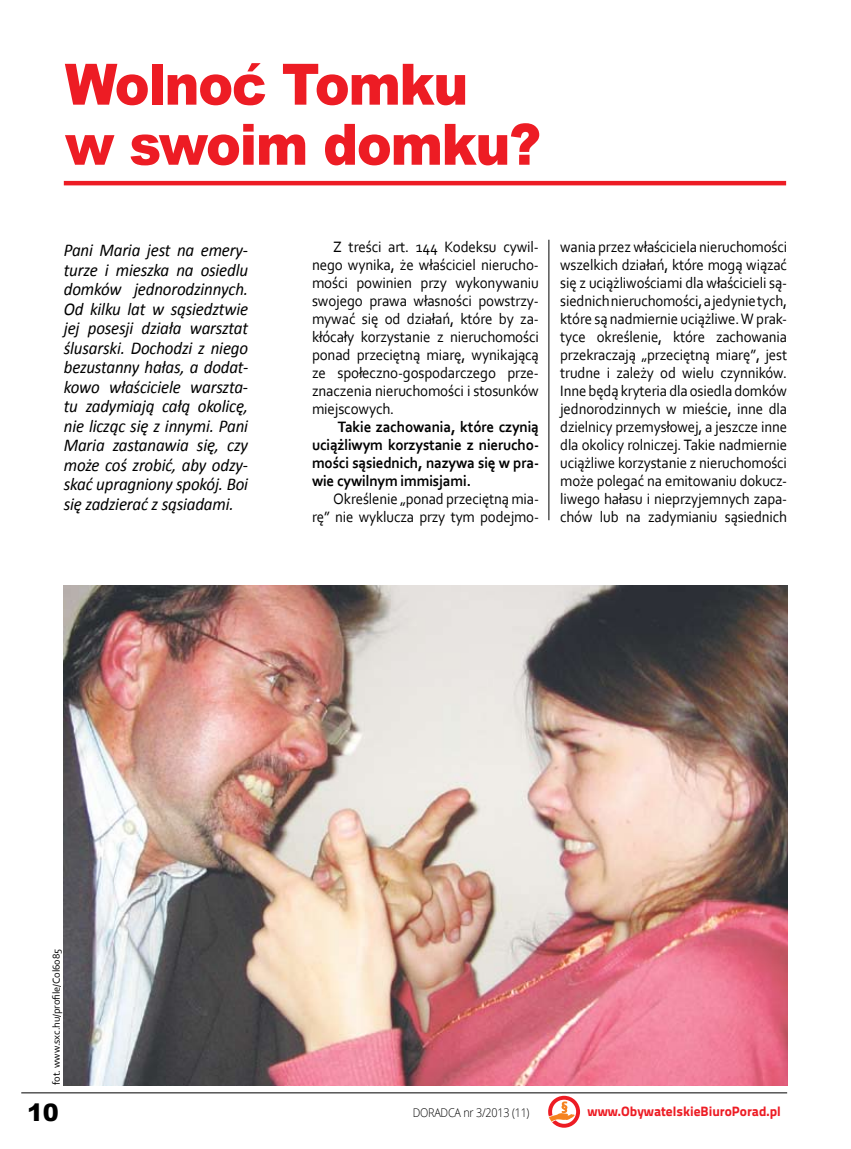
<style>
.page{position:relative;width:851px;height:1149px;background:#fff}
.page>*{position:absolute;margin:0;border:0;box-sizing:border-box;transform-origin:0 0}
.t1{font:900 57px/60px "Arial";letter-spacing:-.025em;color:#ed1c24;scale:.92 1}
.t2{font:900 24px "Arial";color:#000}
.t3{font:italic 18px/19.5px "Calibri";letter-spacing:-.01em;color:#000;text-align:justify;scale:.94 1}
.t4{font:15.75px/18px "Corbel";letter-spacing:-.01em;color:#000;text-align:right;scale:.94 1}
.t5{font:15.75px/18px "Corbel";letter-spacing:-.01em;color:#000;text-align:justify;scale:.95 1}
.t6{font:700 15.75px/18px "Corbel";letter-spacing:-.01em;color:#000;text-align:justify;scale:.95 1}
.t7{font:800 13.5px "Titillium Text 22 L";color:#ed1c24}
.t8{font:300 12px "Open Sans";letter-spacing:-.02em;color:#000;scale:.9 1}
.t9{font:10.5px "Corbel";letter-spacing:-.01em;color:#000}
</style>
<div class="page">
<hr style="left:21px;top:1092px;width:766px;height:1px;background:#000">
<svg style="left:548px;top:1095px;width:32px;height:32px"></svg>
<hr style="left:64px;top:181px;width:722px;height:4px;background:#ed1c24">
<img style="left:64px;top:585px;width:723px;height:499px">
<hr style="left:548px;top:240px;width:1px;height:280px;background:#000">
<h1 class="t1" style="left:65px;top:52px;width:519px">Wolnoć Tomku<br>w swoim domku?</h1>
<p class="t3" style="left:64px;top:239px;width:198px">Pani Maria jest na emery&shy;turze i mieszka na osiedlu domków jednorodzinnych.<br>Od kilku lat w sąsiedztwie jej posesji działa warsztat ślusarski. Dochodzi z niego bezustanny hałas, a dodat&shy;kowo właściciele warszta&shy;tu zadymiają całą okolicę, nie licząc się z innymi. Pani Maria zastanawia się, czy może coś zrobić, aby odzy&shy;skać upragniony spokój. Boi się zadzierać z sąsiadami.</p>
<p class="t5" style="left:312px;top:237px;width:240px;text-indent:21px">Z treści art. 144 Kodeksu cywil&shy;nego wynika, że właściciel nierucho&shy;mości powinien przy wykonywaniu swojego prawa własności powstrzy&shy;mywać się od działań, które by za&shy;kłócały korzystanie z nieruchomości ponad przeciętną miarę, wynikającą ze społeczno-gospodarczego prze&shy;znaczenia nieruchomości i stosunków miejscowych.</p>
<p class="t6" style="left:312px;top:417px;width:240px;text-indent:26px">Takie zachowania, które czynią uciążliwym korzystanie z nierucho&shy;mości sąsiednich, nazywa się w pra&shy;wie cywilnym immisjami.</p>
<p class="t4" style="left:312px;top:489px;width:243px">Określenie „ponad przeciętną mia&shy;rę” nie wyklucza przy tym podejmo-</p>
<p class="t4" style="left:560px;top:237px;width:243px;text-align:justify">wania przez właściciela nieruchomości wszelkich działań, które mogą wiązać się z uciążliwościami dla właścicieli są&shy;siednich nieruchomości, a jedynie tych, które są nadmiernie uciążliwe. W prak&shy;tyce określenie, które zachowania przekraczają „przeciętną miarę”, jest trudne i zależy od wielu czynników.<br>Inne będą kryteria dla osiedla domków jednorodzinnych w mieście, inne dla dzielnicy przemysłowej, a jeszcze inne dla okolicy rolniczej. Takie nadmiernie uciążliwe korzystanie z nieruchomości może polegać na emitowaniu dokucz&shy;liwego hałasu i nieprzyjemnych zapa&shy;chów lub na zadymianiu sąsiednich</p>
<p class="t9" style="left:50px;top:1084px;width:138px;rotate:-90deg">fot. www.sxc.hu/profile/Col6085</p>
<h2 class="t2" style="left:27px;top:1094px;width:33px">10</h2>
<p class="t8" style="left:412px;top:1104px;width:131px">DORADCA nr 3/2013 (11)</p>
<p class="t7" style="left:587px;top:1100px;width:195px">www.ObywatelskieBiuroPorad.pl</p>
</div>
